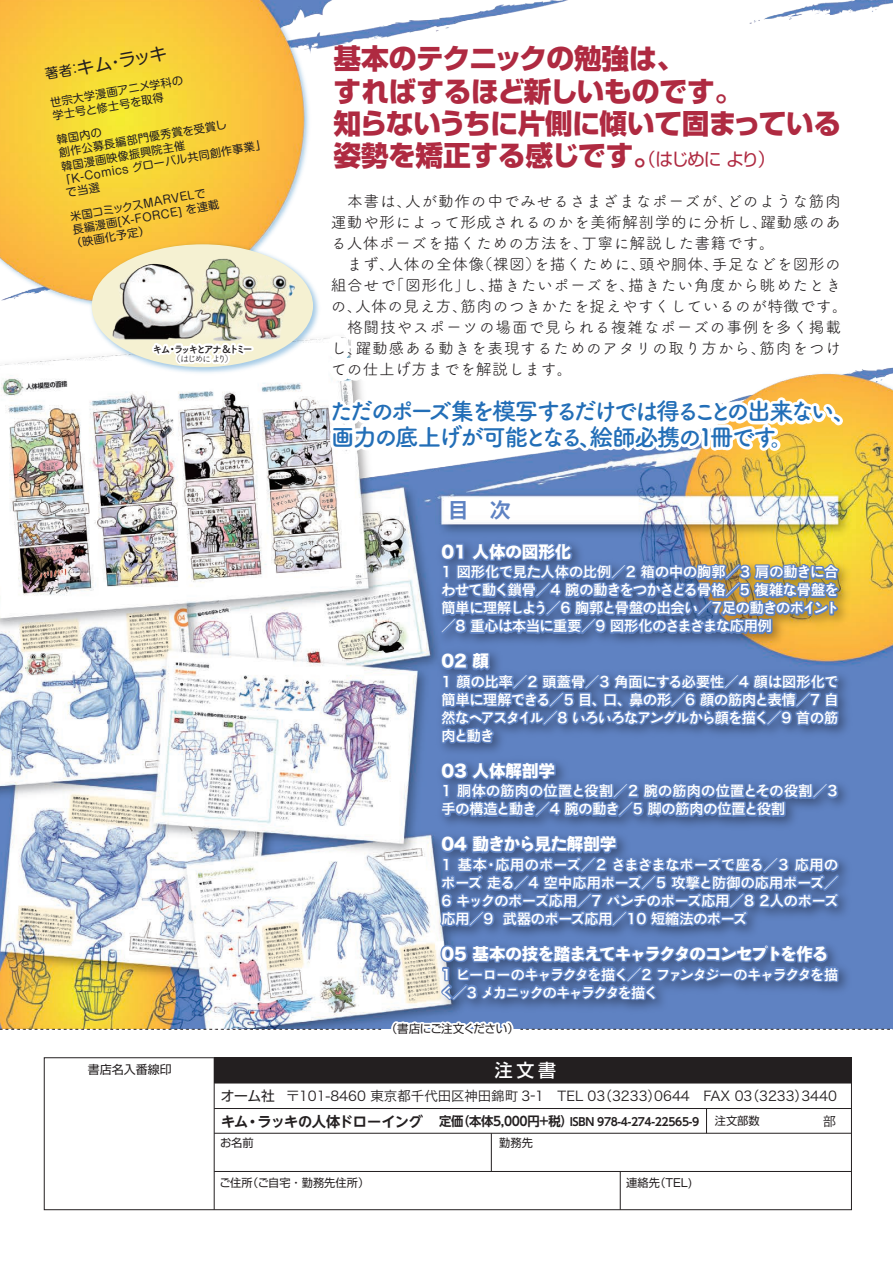
<style>
.page{position:relative;width:893px;height:1263px;background:#fff}
.page>*{position:absolute;margin:0;border:0;box-sizing:border-box;transform-origin:0 0}
.t1{font:800 27.75px/32.2px "Shin Go Pr 6 N";letter-spacing:-.015em;color:#af2a41}
.t2{font:700 24px/25.5px "Tsuku A Rd Gothic";letter-spacing:-.125em;color:#226eb7}
.t3{font:700 21px "Gothic MB101 Upr De";color:#5e82c2}
.t4{font:500 18px "Shin Go Pr 6 N";color:#fff}
.t5{font:17.25px "Shin M Go Upr";color:#231f20}
.t6{font:16.5px "Hira Sans Old Std N W8";letter-spacing:-.065em;color:#fff}
.t7{font:16.5px "Hira Sans Old Std N W8";letter-spacing:-.035em;color:#fff}
.t8{font:16.5px "Hira Sans Old Std N W8";color:#fff}
.t9{font:15.75px/21px "Tsuku A Rd Gothic";letter-spacing:.03em;color:#231f20}
.t10{font:14.1px/18px "Hira Sans Old Std N W6";letter-spacing:-.025em;color:#fff;text-align:justify}
.t11{font:14.1px/18px "Hira Sans Old Std N W6";letter-spacing:-.005em;color:#fff}
.t12{font:14.1px/18px "Hira Sans Old Std N W6";letter-spacing:-.09em;color:#fff}
.t13{font:13.5px "Hira Kaku Pro W3";color:#231f20}
.t14{font:12.75px "Koz Go Pro Bold 83 pv RKSJ H";color:#231f20}
.t15{font:12px "Shin Go Pr 6 N";color:#231f20}
.t16{font:11.55px "Shin Go Pr 6 N";letter-spacing:-.045em;color:#231f20}
.t17{font:11.25px "Shin Go Pr 6 N";color:#231f20}
.t18{font:11.1px/13.5px "Shin M Go Upr";color:#231f20}
.t19{font:700 11.1px "UD Shin Go NT Pr 6 N De";letter-spacing:-.03em;color:#231f20}
.t20{font:700 10.5px "Tsuku A Rd Gothic";letter-spacing:-.28em;color:#231f20}
.t21{font:9px "Tsuku A Rd Gothic";letter-spacing:-.195em;color:#231f20}
.s1{font-size:13.5px}
.s2{font-size:13.95px}
.s3{font-weight:400;font-size:17.85px}
.s4{font-family:"Shin Go Pr 6 N";font-size:13.65px}
.s5{font-size:14.25px}
.s6{font-size:12.75px}
</style>
<div class="page">
<hr style="left:214px;top:1058px;width:1px;height:152px;background:#231f20">
<hr style="left:214px;top:1133px;width:637px;height:1px;background:#231f20">
<hr style="left:214px;top:1108px;width:637px;height:1px;background:#231f20">
<hr style="left:214px;top:1171px;width:637px;height:1px;background:#231f20">
<hr style="left:620px;top:1171px;width:1px;height:39px;background:#231f20">
<hr style="left:491px;top:1133px;width:1px;height:38px;background:#231f20">
<svg style="left:706px;top:1109px;width:1px;height:24px"></svg>
<img style="left:0;top:0;width:893px;height:1089px">
<p class="t5" style="left:43px;top:60px;width:125px;rotate:-10deg"><span class="s1">著者</span><span class="s2">：</span>キム・ラッキ</p>
<p class="t18" style="left:49px;top:96px;width:136px;rotate:-10deg">世宗大学漫画アニメ学科の学士号と修士号を取得</p>
<p class="t18" style="left:56px;top:133px;width:47px;rotate:-10deg">韓国内の</p>
<p class="t18" style="left:58px;top:146px;width:171px;rotate:-10deg">創作公募長編部門優秀賞を受賞し</p>
<p class="t18" style="left:60px;top:159px;width:127px;rotate:-10deg">韓国漫画映像振興院主催</p>
<p class="t18" style="left:59px;top:173px;width:210px;rotate:-10deg">「K-Comics グローバル共同創作事業」</p>
<p class="t18" style="left:69px;top:209px;width:139px;rotate:-10deg">米国コミックスMARVELで</p>
<p class="t18" style="left:71px;top:223px;width:150px;rotate:-10deg">長編漫画[X-FORCE] を連載</p>
<p class="t18" style="left:70px;top:237px;width:81px;rotate:-10deg">（映画化予定）</p>
<p class="t20" style="left:152px;top:341px;width:102px">キム・ラッキとアナ＆トミー</p>
<p class="t21" style="left:172px;top:352px;width:63px">（はじめに より）</p>
<h1 class="t1" style="left:334px;top:42px;width:509px">基本のテクニックの勉強は、<br>すればするほど新しいものです。<br>知らないうちに片側に傾いて固まっている姿勢を矯正する感じです。<span class="s3">（はじめに より）</span></h1>
<p class="t9" style="left:331px;top:189px;width:519px">　本書は、人が動作の中でみせるさまざまなポーズが、どのような筋肉運動や形によって形成されるのかを美術解剖学的に分析し、躍動感のある人体ポーズを描くための方法を、丁寧に解説した書籍です。<br>　まず、人体の全体像（裸図）を描くために、頭や胴体、手足などを図形の組合せで「図形化」し、描きたいポーズを、描きたい角度から眺めたときの、人体の見え方、筋肉のつきかたを捉えやすくしているのが特徴です。　格闘技やスポーツの場面で見られる複雑なポーズの事例を多く掲載し、躍動感ある動きを表現するためのアタリの取り方から、筋肉をつけての仕上げ方までを解説します。</p>
<h2 class="t2" style="left:329px;top:397px;width:529px">ただのポーズ集を模写するだけでは得ることの出来ない、画力の底上げが可能となる、絵師必携の１冊です。</h2>
<h3 class="t3" style="left:448px;top:493px;width:64px">目　次</h3>
<p class="t8" style="left:442px;top:542px;width:131px">01 人体の図形化</p>
<p class="t10" style="left:441px;top:563px;width:400px">1 図形化で見た人体の比例／2 箱の中の胸郭／3 肩の動きに合わせて動く鎖骨／4 腕の動きをつかさどる骨格／5 複雑な骨盤を簡単に理解しよう／6 胸郭と骨盤の出会い／7足の動きのポイント／8 重心は本当に重要／9 図形化のさまざまな応用例</p>
<p class="t7" style="left:442px;top:652px;width:49px">02 顔</p>
<p class="t10" style="left:441px;top:673px;width:399px">1 顔の比率／2 頭蓋骨／3 角面にする必要性／4 顔は図形化で簡単に理解できる／5 目、口、鼻の形／6 顔の筋肉と表情／7 自然なヘアスタイル／8 いろいろなアングルから顔を描く／9 首の筋肉と動き</p>
<p class="t7" style="left:442px;top:761px;width:115px">03 人体解剖学</p>
<p class="t11" style="left:442px;top:782px;width:398px">1 胴体の筋肉の位置と役割／2 腕の筋肉の位置とその役割／3手の構造と動き／4 腕の動き／5 脚の筋肉の位置と役割</p>
<p class="t7" style="left:442px;top:835px;width:176px">04 動きから見た解剖学</p>
<p class="t10" style="left:441px;top:856px;width:399px">1 基本・応用のポーズ／2 さまざまなポーズで座る／3 応用のポーズ 走る／4 空中応用ポーズ／5 攻撃と防御の応用ポーズ／6 キックのポーズ応用／7 パンチのポーズ応用／8 2人のポーズ応用／9 武器のポーズ応用／10 短縮法のポーズ</p>
<p class="t6" style="left:442px;top:944px;width:389px">05 基本の技を踏まえてキャラクタのコンセプトを作る</p>
<p class="t12" style="left:440px;top:965px;width:399px">1 ヒーローのキャラクタを描く／2 ファンタジーのキャラクタを描く／3 メカニックのキャラクタを描く</p>
<p class="t16" style="left:386px;top:1019px;width:135px">（書店にご注文ください）</p>
<p class="t15" style="left:88px;top:1060px;width:85px">書店名入番線印</p>
<p class="t4" style="left:495px;top:1055px;width:63px">注文書</p>
<p class="t13" style="left:221px;top:1084px;width:618px"><span class="s4">オーム社</span> 〒101-8460 東京都千代田区神田錦町 3-1　TEL 03（3233）0644　FAX 03（3233）3440</p>
<p class="t19" style="left:221px;top:1113px;width:480px"><span class="s5">キム・ラッキの人体ドローイング</span> <span class="s6">定価（本体5,000円＋税）</span>ISBN 978-4-274-22565-9</p>
<p class="t17" style="left:715px;top:1111px;width:46px">注文部数</p>
<p class="t14" style="left:823px;top:1114px;width:14px">部</p>
<p class="t17" style="left:220px;top:1134px;width:35px">お名前</p>
<p class="t17" style="left:220px;top:1173px;width:151px">ご住所（ご自宅・勤務先住所）</p>
<p class="t17" style="left:499px;top:1134px;width:35px">勤務先</p>
<p class="t17" style="left:626px;top:1173px;width:67px">連絡先（TEL)</p>
</div>
